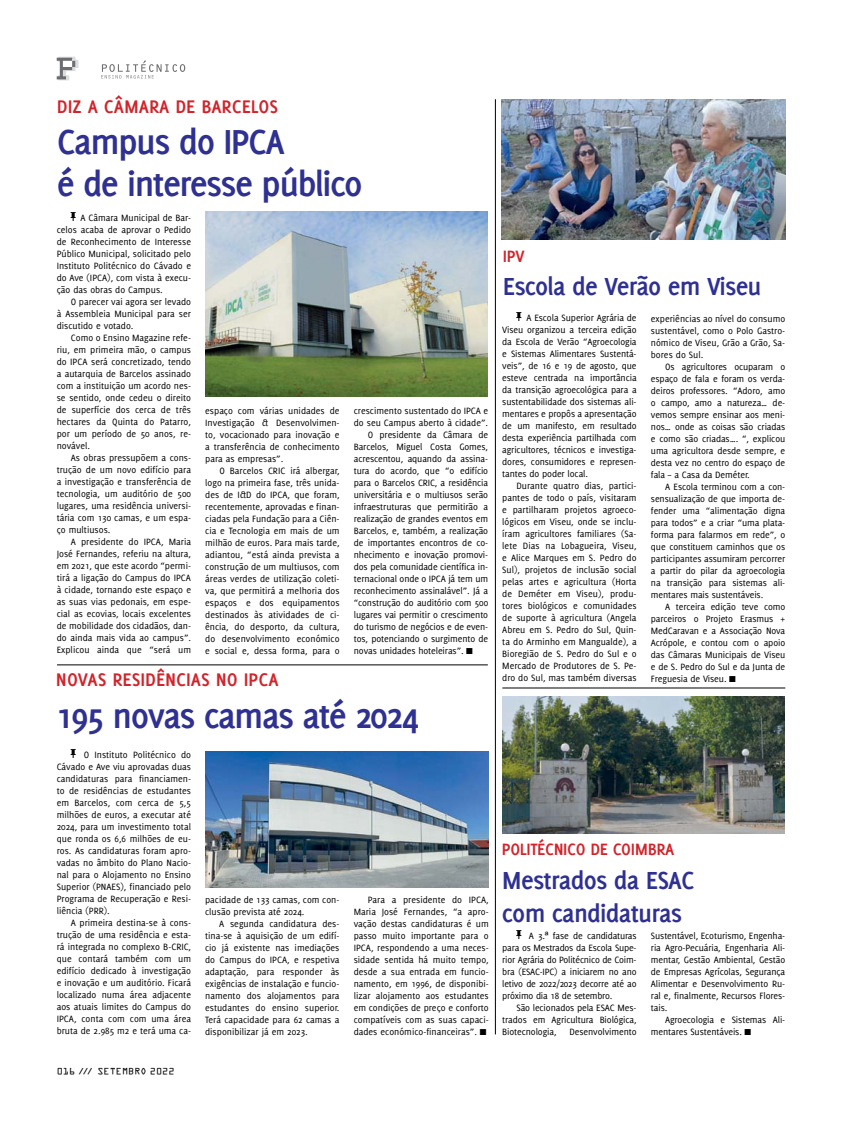
<style>
.page{position:relative;width:842px;height:1134px;background:#fff}
.page>*{position:absolute;margin:0;border:0;box-sizing:border-box;transform-origin:0 0}
.t1{font:700 38px/42px "Delicious";letter-spacing:-.04em;color:#2e3092}
.t2{font:700 27px/33px "Delicious";letter-spacing:-.03em;color:#2e3092}
.t3{font:700 20px "Delicious";color:#d2232a}
.t4{font:700 18px "Delicious";letter-spacing:-.02em;color:#d2232a}
.t5{font:10px/12px "Delicious";letter-spacing:-.01em;color:#000;text-align:justify}
.t6{font:10px "OCR Aby BT";color:#000}
.s1{font-family:"Icon Bit Two"}
.s2{font-family:"Icon Bit One"}
.s3{font-family:"Arial"}
</style>
<div class="page">
<svg style="left:101px;top:61px;width:84px;height:18px"></svg>
<svg style="left:57px;top:56px;width:22px;height:25px"></svg>
<hr style="left:495px;top:99px;width:1px;height:935px;background:#000">
<hr style="left:57px;top:665px;width:431px;height:1px;background:#000">
<hr style="left:502px;top:688px;width:283px;height:1px;background:#000">
<img style="left:205px;top:211px;width:283px;height:185px">
<img style="left:205px;top:751px;width:284px;height:136px">
<img style="left:502px;top:99px;width:283px;height:141px">
<img style="left:503px;top:696px;width:282px;height:137px">
<h3 class="t3" style="left:57px;top:95px;width:221px">Diz a Câmara de Barcelos</h3>
<h1 class="t1" style="left:57px;top:121px;width:307px">Campus do IPCA<br>é de interesse público</h1>
<p class="t5" style="left:57px;top:212px;width:136px;text-indent:14px"><span class="s1">6</span> A Câmara Municipal de Bar&shy;celos acaba de aprovar o Pedido de Reconhecimento de Interesse Público Municipal, solicitado pelo Instituto Politécnico do Cávado e do Ave (IPCA), com vista à execu&shy;ção das obras do Campus.</p>
<p class="t5" style="left:57px;top:296px;width:136px;text-indent:14px">O parecer vai agora ser levado à Assembleia Municipal para ser discutido e votado.</p>
<p class="t5" style="left:57px;top:332px;width:136px;text-indent:14px">Como o Ensino Magazine refe&shy;riu, em primeira mão, o campus do IPCA será concretizado, tendo a autarquia de Barcelos assinado com a instituição um acordo nes&shy;se sentido, onde cedeu o direito de superfície dos cerca de três hectares da Quinta do Patarro, por um período de 50 anos, re&shy;novável.</p>
<p class="t5" style="left:57px;top:452px;width:136px;text-indent:14px">As obras pressupõem a cons&shy;trução de um novo edifício para a investigação e transferência de tecnologia, um auditório de 500 lugares, uma residência universi&shy;tária com 130 camas, e um espa&shy;ço multiusos.</p>
<p class="t5" style="left:57px;top:536px;width:136px;text-indent:14px">A presidente do IPCA, Maria José Fernandes, referiu na altura, em 2021, que este acordo “permi&shy;tirá a ligação do Campus do IPCA à cidade, tornando este espaço e as suas vias pedonais, em espe&shy;cial as ecovias, locais excelentes de mobilidade dos cidadãos, dan&shy;do ainda mais vida ao campus”.<br>Explicou ainda que “será um</p>
<p class="t5" style="left:205px;top:405px;width:136px">espaço com várias unidades de Investigação &amp; Desenvolvimen&shy;to, vocacionado para inovação e a transferência de conhecimento para as empresas”.</p>
<p class="t5" style="left:205px;top:465px;width:136px;text-indent:14px">O Barcelos CRIC irá albergar, logo na primeira fase, três unida&shy;des de I&amp;D do IPCA, que foram, recentemente, aprovadas e finan&shy;ciadas pela Fundação para a Ciên&shy;cia e Tecnologia em mais de um milhão de euros. Para mais tarde, adiantou, “está ainda prevista a construção de um multiusos, com áreas verdes de utilização coleti&shy;va, que permitirá a melhoria dos espaços e dos equipamentos destinados às atividades de ci&shy;ência, do desporto, da cultura, do desenvolvimento económico e social e, dessa forma, para o</p>
<h3 class="t3" style="left:56px;top:668px;width:76px">Novas resid</h3>
<h3 class="t3" style="left:156px;top:668px;width:30px">ências</h3>
<h3 class="t3" style="left:216px;top:668px;width:64px">no IPCA</h3>
<p class="t5" style="left:354px;top:405px;width:136px">crescimento sustentado do IPCA e</p>
<p class="t5" style="left:354px;top:417px;width:136px">do seu Campus aberto à cidade”.</p>
<p class="t5" style="left:368px;top:429px;width:122px">O presidente da Câmara de</p>
<p class="t5" style="left:354px;top:441px;width:136px">Barcelos, Miguel Costa Gomes,</p>
<p class="t5" style="left:354px;top:453px;width:136px">acrescentou, aquando da assina-</p>
<p class="t5" style="left:354px;top:465px;width:136px">tura do acordo, que “o edifício</p>
<p class="t5" style="left:354px;top:477px;width:136px">para o Barcelos CRIC, a residência</p>
<p class="t5" style="left:354px;top:489px;width:136px">universitária e o multiusos serão</p>
<p class="t5" style="left:354px;top:501px;width:136px">infraestruturas que permitirão a</p>
<p class="t5" style="left:354px;top:513px;width:136px">realização de grandes eventos em</p>
<p class="t5" style="left:354px;top:525px;width:136px">Barcelos, e, também, a realização</p>
<p class="t5" style="left:354px;top:537px;width:136px">de importantes encontros de co-</p>
<p class="t5" style="left:354px;top:549px;width:136px">nhecimento e inovação promovi-</p>
<p class="t5" style="left:354px;top:561px;width:136px">dos pela comunidade científica in-</p>
<p class="t5" style="left:354px;top:573px;width:136px">ternacional onde o IPCA já tem um</p>
<p class="t5" style="left:354px;top:585px;width:136px">reconhecimento assinalável”. Já a</p>
<p class="t5" style="left:354px;top:597px;width:136px">“construção do auditório com 500</p>
<p class="t5" style="left:354px;top:609px;width:136px">lugares vai permitir o crescimento</p>
<p class="t5" style="left:354px;top:621px;width:136px">do turismo de negócios e de even-</p>
<p class="t5" style="left:354px;top:633px;width:136px">tos, potenciando o surgimento de</p>
<p class="t5" style="left:354px;top:645px;width:121px">novas unidades hoteleiras”. <span class="s2">K</span></p>
<h1 class="t1" style="left:56px;top:694px;width:364px">195 novas camas até 2024</h1>
<p class="t5" style="left:57px;top:748px;width:136px;text-indent:14px"><span class="s1">6</span> O Instituto Politécnico do Cávado e Ave viu aprovadas duas candidaturas para financiamen&shy;to de residências de estudantes em Barcelos, com cerca de 5,5 milhões de euros, a executar até 2024, para um investimento total que ronda os 6,6 milhões de eu&shy;ros. As candidaturas foram apro&shy;vadas no âmbito do Plano Nacio&shy;nal para o Alojamento no Ensino Superior (PNAES), financiado pelo Programa de Recuperação e Resi&shy;liência (PRR).</p>
<p class="t5" style="left:57px;top:916px;width:136px;text-indent:14px">A primeira destina-se à cons&shy;trução de uma residência e esta&shy;rá integrada no complexo B-CRIC, que contará também com um edifício dedicado à investigação e inovação e um auditório. Ficará localizado numa área adjacente aos atuais limites do Campus do IPCA, conta com com uma área bruta de 2.985 m2 e terá uma ca-</p>
<p class="t6" style="left:57px;top:1065px;width:119px">016 /// SETEMBRO 2022</p>
<p class="t5" style="left:205px;top:894px;width:136px">pacidade de 133 camas, com con&shy;clusão prevista até 2024.</p>
<p class="t5" style="left:205px;top:918px;width:136px;text-indent:14px">A segunda candidatura des&shy;tina-se à aquisição de um edifí&shy;cio já existente nas imediações do Campus do IPCA, e respetiva adaptação, para responder às exigências de instalação e funcio&shy;namento dos alojamentos para estudantes do ensino superior.<br>Terá capacidade para 62 camas a disponibilizar já em 2023.</p>
<p class="t5" style="left:354px;top:894px;width:137px;text-indent:14px">Para a presidente do IPCA, Maria José Fernandes, “a apro&shy;vação destas candidaturas é um passo muito importante para o IPCA, respondendo a uma neces&shy;sidade sentida há muito tempo, desde a sua entrada em funcio&shy;namento, em 1996, de disponibi&shy;lizar alojamento aos estudantes em condições de preço e conforto compatíveis com as suas capaci&shy;dades económico-financeiras”. <span class="s2">K</span></p>
<h3 class="t4" style="left:503px;top:245px;width:23px">IPV</h3>
<h2 class="t2" style="left:503px;top:269px;width:260px">Escola de Verão em Viseu</h2>
<p class="t5" style="left:502px;top:311px;width:136px;text-indent:14px"><span class="s1">6</span> A Escola Superior Agrária de Viseu organizou a terceira edição da Escola de Verão “Agroecologia e Sistemas Alimentares Sustentá&shy;veis”, de 16 e 19 de agosto, que esteve centrada na importância da transição agroecológica para a sustentabilidade dos sistemas ali&shy;mentares e propôs a apresentação de um manifesto, em resultado desta experiência partilhada com agricultores, técnicos e investiga&shy;dores, consumidores e represen&shy;tantes do poder local.</p>
<p class="t5" style="left:502px;top:479px;width:136px;text-indent:14px">Durante quatro dias, partici&shy;pantes de todo o país, visitaram e partilharam projetos agroeco&shy;lógicos em Viseu, onde se inclu&shy;íram agricultores familiares (Sa&shy;lete Dias na Lobagueira, Viseu, e Alice Marques em S. Pedro do Sul), projetos de inclusão social pelas artes e agricultura (Horta de Deméter em Viseu), produ&shy;tores biológicos e comunidades de suporte à agricultura (Angela Abreu em S. Pedro do Sul, Quin&shy;ta do Arminho em Mangualde), a Bioregião de S. Pedro do Sul e o Mercado de Produtores de S. Pe&shy;dro do Sul, mas também diversas</p>
<p class="t5" style="left:651px;top:312px;width:136px">experiências ao nível do consumo sustentável, como o Polo Gastro&shy;nómico de Viseu, Grão a Grão, Sa&shy;bores do Sul.</p>
<p class="t5" style="left:651px;top:360px;width:136px;text-indent:14px">Os agricultores ocuparam o espaço de fala e foram os verda&shy;deiros professores. “Adoro, amo o campo, amo a natureza… de&shy;vemos sempre ensinar aos meni&shy;nos… onde as coisas são criadas e como são criadas…. “, explicou uma agricultora desde sempre, e desta vez no centro do espaço de fala – a Casa da Deméter.</p>
<p class="t5" style="left:651px;top:480px;width:136px;text-indent:14px">A Escola terminou com a con&shy;sensualização de que importa de&shy;fender uma “alimentação digna para todos” e a criar “uma plata&shy;forma para falarmos em rede”, o que constituem caminhos que os participantes assumiram percorrer a partir do pilar da agroecologia na transição para sistemas ali&shy;mentares mais sustentáveis.</p>
<p class="t5" style="left:651px;top:600px;width:136px;text-indent:14px">A terceira edição teve como parceiros o Projeto Erasmus + MedCaravan e a Associação Nova Acrópole, e contou com o apoio das Câmaras Municipais de Viseu e de S. Pedro do Sul e da Junta de Freguesia de Viseu. <span class="s2">K</span></p>
<h3 class="t4" style="left:502px;top:838px;width:173px">Politécnico de Coimbra</h3>
<h2 class="t2" style="left:502px;top:863px;width:194px">M estrados da ESAC com candidaturas</h2>
<p class="t5" style="left:502px;top:929px;width:136px;text-indent:14px"><span class="s1">6</span> A 3.<span class="s3">ª</span> fase de candidaturas para os Mestrados da Escola Supe&shy;rior Agrária do Politécnico de Coim&shy;bra (ESAC-IPC) a iniciarem no ano letivo de 2022/2023 decorre até ao próximo dia 18 de setembro.</p>
<p class="t5" style="left:502px;top:1001px;width:136px;text-indent:14px">São lecionados pela ESAC Mes&shy;trados em Agricultura Biológica, Biotecnologia,</p>
<p class="t5" style="left:569px;top:1025px;width:69px">Desenvolvimento</p>
<p class="t5" style="left:651px;top:930px;width:136px">Sustentável, Ecoturismo, Engenha&shy;ria Agro-Pecuária, Engenharia Ali&shy;mentar, Gestão Ambiental, Gestão de Empresas Agrícolas, Segurança Alimentar e Desenvolvimento Ru&shy;ral e, finalmente, Recursos Flores&shy;tais.</p>
<p class="t5" style="left:651px;top:1014px;width:136px;text-indent:14px">Agroecologia e Sistemas Ali&shy;mentares Sustentáveis. <span class="s2">K</span></p>
</div>
